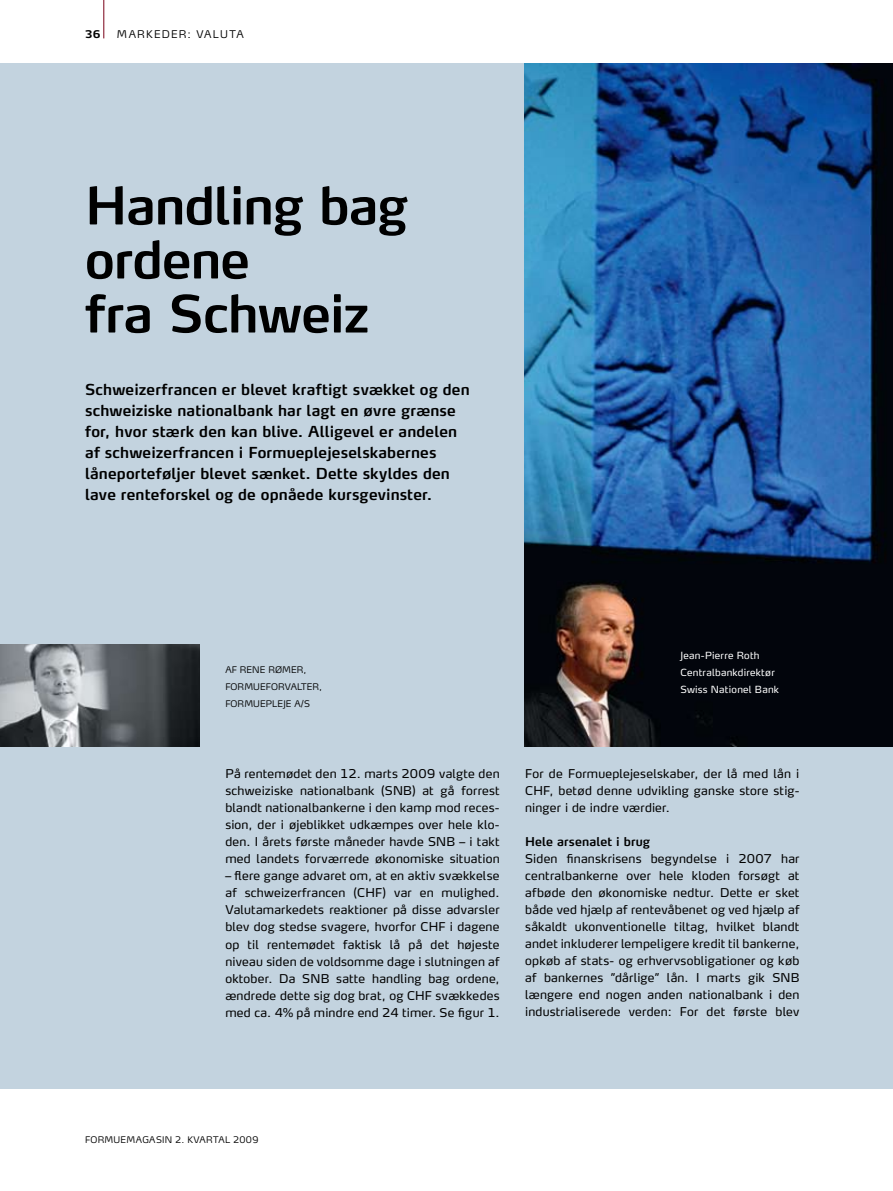
<style>
.page{position:relative;width:893px;height:1191px;background:#fff}
.page>*{position:absolute;margin:0;border:0;box-sizing:border-box;transform-origin:0 0}
.t1{font:600 51px/54px "Max TF";letter-spacing:-.015em;color:#000}
.t2{font:600 15px/21px "Max TF";letter-spacing:.01em;color:#000}
.t3{font:12px/17px "Max TF";letter-spacing:.02em;color:#000;text-align:justify}
.t4{font:600 12px "Max TF";color:#000}
.t5{font:300 10.5px "Max TF";letter-spacing:.115em;color:#000}
.t6{font:700 10.5px "Max TF";color:#000}
.t7{font:9.75px/17px "Max TF";letter-spacing:.025em;color:#fff}
.t8{font:300 9px/17px "Max TF";letter-spacing:.01em;color:#000}
.t9{font:300 9px "Max TF";letter-spacing:.035em;color:#000}
</style>
<div class="page">
<hr style="left:103px;top:0;width:1px;height:38px;background:#790018">
<div style="left:0;top:64px;width:893px;height:1025px;background:#c3d3df"></div>
<img style="left:0;top:644px;width:200px;height:102px">
<img style="left:524px;top:64px;width:369px;height:682px">
<p class="t6" style="left:85px;top:28px;width:17px">36</p>
<p class="t5" style="left:117px;top:28px;width:128px">MARKED ER: VALUTA</p>
<h1 class="t1" style="left:85px;top:178px;width:324px">Handling bag ordene<br>fra Schweiz</h1>
<p class="t2" style="left:85px;top:379px;width:386px">Schweizerfrancen er blevet kraftigt svækket og den schweiziske nationalbank har lagt en øvre grænse for, hvor stærk den kan blive. Alligevel er andelen af schweizerfrancen i Formueplejeselskabernes låneporteføljer blevet sænket. Dette skyldes den lave renteforskel og de opnåede kursgevinster.</p>
<p class="t8" style="left:225px;top:661px;width:98px">AF RENE RØMER,<br>FORMUEFORVALTER,<br>FORMUEPLEJE A/S</p>
<p class="t3" style="left:225px;top:765px;width:276px">På rentemødet den 12. marts 2009 valgte den schweiziske nationalbank (SNB) at gå forrest blandt nationalbankerne i den kamp mod reces&shy;sion, der i øjeblikket udkæmpes over hele klo&shy;den. I årets første måneder havde SNB – i takt med landets forværrede økonomiske situation</p>
<p class="t3" style="left:225px;top:867px;width:276px">– flere gange advaret om, at en aktiv svækkelse af schweizerfrancen (CH F) var en mulighed.<br>Valutamarkedets reaktioner på disse advarsler blev dog stedse svagere, hvorfor CH F i dagene op til rentemødet faktisk lå på det højeste niveau siden de voldsomme dage i slutningen af oktober. Da SNB satte handling bag ordene, ændrede dette sig dog brat, og CH F svækkedes med ca. 4% på mindre end 24 timer. Se figur 1.</p>
<p class="t7" style="left:680px;top:647px;width:100px">Jean-Pierre Roth<br>Centralbankdirektør<br>Swiss Nationel Bank</p>
<p class="t3" style="left:525px;top:765px;width:276px">For de Formueplejeselskaber, der lå med lån i CH F, betød denne udvikling ganske store stig&shy;ninger i de indre værdier.</p>
<p class="t4" style="left:525px;top:834px;width:126px">Hele arsenalet i brug</p>
<p class="t3" style="left:525px;top:850px;width:276px">Siden finanskrisens begyndelse i 2007 har centralbankerne over hele kloden forsøgt at afbøde den økonomiske nedtur. Dette er sket både ved hjælp af rentevåbenet og ved hjælp af såkaldt ukonventionelle tiltag, hvilket blandt andet inkluderer lempeligere kredit til bankerne, opkøb af stats- og erhvervsobligationer og køb af bankernes ”dårlige” lån. I marts gik SNB længere end nogen anden nationalbank i den industrialiserede verden: For det første blev</p>
<p class="t9" style="left:85px;top:1134px;width:175px">FORMUEMAGASIN 2. KVARTAL 2009</p>
</div>
